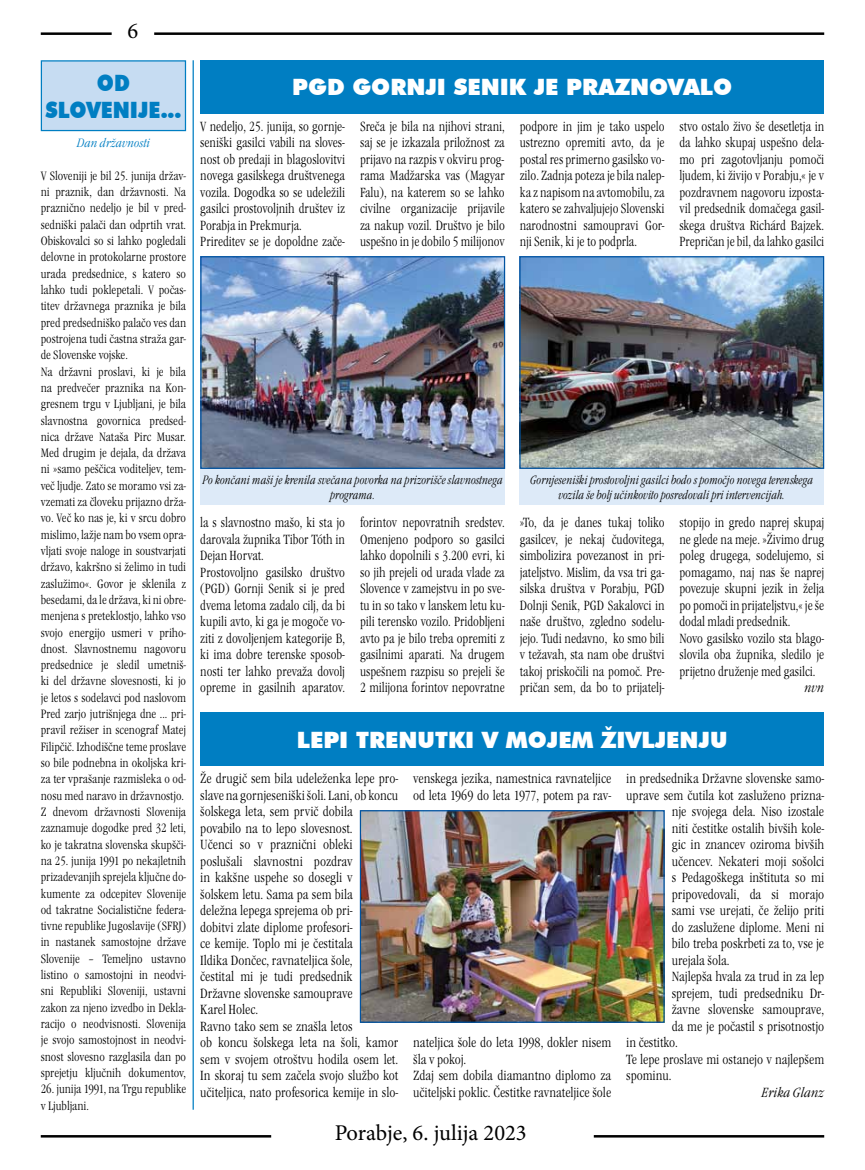
<style>
.page{position:relative;width:865px;height:1170px;background:#fff}
.page>*{position:absolute;margin:0;border:0;box-sizing:border-box;transform-origin:0 0}
.t1{font:900 22.5px "Futura BT";color:#fff}
.t2{font:22.5px "Minion Pro";color:#000}
.t3{font:900 22.5px/27px "Futura BT";color:#007ec2;scale:.9 1}
.t4{font:13.75px/16.5px "Garamond Itc TEE Ligh Cond";color:#000;text-align:justify;scale:.96 1}
.t5{font:13.75px/16.5px "Garamond Itc TEE Ligh Cond";color:#000}
.t6{font:13.75px "Garamond Itc TEE Ligh Cond Ital";color:#000}
.t7{font:13.75px "Garamond Itc TEE Ligh Cond Ital";color:#000;scale:.96 1}
.t8{font:12.5px/16.2px "Garamond Itc TEE Ligh Cond";color:#000}
.t9{font:12.5px/15px "Garamond Itc TEE Ligh Cond Ital";color:#000;text-align:center;scale:.9 1}
.t10{font:12.5px "Garamond Itc TEE Ligh Cond Ital";color:#007ec2}
</style>
<div class="page">
<hr style="left:41px;top:32px;width:71px;height:3px;background:#000">
<hr style="left:154px;top:32px;width:670px;height:3px;background:#000">
<hr style="left:41px;top:1134px;width:230px;height:3px;background:#000">
<hr style="left:594px;top:1134px;width:230px;height:3px;background:#000">
<div style="left:41px;top:61px;width:144px;height:69px;background:#c6dcf2"></div>
<div style="left:41px;top:60px;width:145px;height:71px;border:1px solid #007ec2"></div>
<hr style="left:192px;top:60px;width:2px;height:1049px;background:#007ec2">
<div style="left:200px;top:60px;width:624px;height:53px;background:#007ec2"></div>
<img style="left:202px;top:258px;width:301px;height:209px">
<div style="left:200px;top:256px;width:305px;height:213px;border:1px solid #0053a1"></div>
<div style="left:200px;top:469px;width:305px;height:35px;background:#ddeaf8"></div>
<img style="left:521px;top:258px;width:301px;height:209px">
<div style="left:519px;top:256px;width:305px;height:213px;border:1px solid #0053a1"></div>
<div style="left:519px;top:469px;width:305px;height:35px;background:#ddeaf8"></div>
<div style="left:200px;top:712px;width:624px;height:53px;background:#007ec2"></div>
<img style="left:362px;top:812px;width:300px;height:208px">
<div style="left:360px;top:810px;width:304px;height:212px;border:1px solid #0053a1"></div>
<h1 class="t2" style="left:127px;top:15px;width:12px">6</h1>
<h1 class="t3" style="left:45px;top:69px;width:153px;text-indent:51px">OD<br>SLOVENIJE...</h1>
<p class="t10" style="left:77px;top:136px;width:75px">Dan državnosti</p>
<p class="t8" style="left:41px;top:168px;width:147px">V Sloveniji je bil 25. junija držav&shy;ni praznik, dan državnosti. Na praznično nedeljo je bil v pred&shy;sedniški palači dan odprtih vrat.<br>Obiskovalci so si lahko pogledali delovne in protokolarne prostore urada predsednice, s katero so lahko tudi poklepetali. V počas&shy;titev državnega praznika je bila pred predsedniško palačo ves dan postrojena tudi častna straža gar&shy;de Slovenske vojske.<br>Na državni proslavi, ki je bila na predvečer praznika na Kon&shy;gresnem trgu v Ljubljani, je bila slavnostna govornica predsed&shy;nica države Nataša Pirc Musar.<br>Med drugim je dejala, da država ni »samo peščica voditeljev, tem&shy;več ljudje. Zato se moramo vsi za&shy;vzemati za človeku prijazno drža&shy;vo. Več ko nas je, ki v srcu dobro mislimo, lažje nam bo vsem opra&shy;vljati svoje naloge in soustvarjati državo, kakršno si želimo in tudi zaslužimo«. Govor je sklenila z besedami, da le država, ki ni obre&shy;menjena s preteklostjo, lahko vso svojo energijo usmeri v priho&shy;dnost. Slavnostnemu nagovoru predsednice je sledil umetniš&shy;ki del državne slovesnosti, ki jo je letos s sodelavci pod naslovom<br>Pred zarjo jutrišnjega dne ... pri&shy;pravil režiser in scenograf Matej<br>Filipčič. Izhodiščne teme proslave so bile podnebna in okoljska kri&shy;za ter vprašanje razmisleka o od&shy;nosu med naravo in državnostjo.<br>Z dnevom državnosti Slovenija zaznamuje dogodke pred 32 leti, ko je takratna slovenska skupšči&shy;na 25. junija 1991 po nekajletnih prizadevanjih sprejela ključne do&shy;kumente za odcepitev Slovenije od takratne Socialistične federa&shy;tivne republike Jugoslavije (SFRJ) in nastanek samostojne države<br>Slovenije – Temeljno ustavno listino o samostojni in neodvi&shy;sni Republiki Sloveniji, ustavni zakon za njeno izvedbo in Dekla&shy;racijo o neodvisnosti. Slovenija je svojo samostojnost in neodvi&shy;snost slovesno razglasila dan po sprejetju ključnih dokumentov,</p>
<p class="t8" style="left:41px;top:1080px;width:147px">26. junija 1991, na Trgu republike v Ljubljani.</p>
<h1 class="t1" style="left:292px;top:74px;width:18px">PGD</h1>
<h1 class="t1" style="left:352px;top:74px;width:381px">GORNJI SENIK JE PRAZNOVALO</h1>
<p class="t4" style="left:200px;top:118px;width:152px;text-align:left">V nedeljo, 25. junija, so gornje&shy;seniški gasilci vabili na sloves&shy;nost ob predaji in blagoslovitvi novega gasilskega društvenega vozila. Dogodka so se udeležili gasilci prostovoljnih društev iz<br>Porabja in Prekmurja.<br>Prireditev se je dopoldne zače-</p>
<p class="t4" style="left:360px;top:118px;width:152px">Sreča je bila na njihovi strani, saj se je izkazala priložnost za prijavo na razpis v okviru prog&shy;rama Madžarska vas (Magyar Falu), na katerem so se lahko civilne organizacije prijavile za nakup vozil. Društvo je bilo uspešno in je dobilo 5 milijonov</p>
<p class="t4" style="left:520px;top:118px;width:152px">podpore in jim je tako uspelo ustrezno opremiti avto, da je postal res primerno gasilsko vo&shy;zilo. Zadnja poteza je bila nalep&shy;ka z napisom na avtomobilu, za katero se zahvaljujejo Slovenski narodnostni samoupravi Gor&shy;nji Senik, ki je to podprla.</p>
<p class="t4" style="left:679px;top:118px;width:152px">stvo ostalo živo še desetletja in da lahko skupaj uspešno dela&shy;mo pri zagotovljanju pomoči ljudem, ki živijo v Porabju,« je v pozdravnem nagovoru izposta&shy;vil predsednik domačega gasil&shy;skega društva Richárd Bajzek.<br>Prepričan je bil, da lahko gasilci</p>
<p class="t9" style="left:203px;top:472px;width:335px">Po končani maši je krenila svečana povorka na prizorišče slavnostnega programa.</p>
<p class="t9" style="left:530px;top:472px;width:316px">Gornjeseniški prostovoljni gasilci bodo s pomočjo novega terenskega vozila še bolj učinkovito posredovali pri intervencijah.</p>
<p class="t4" style="left:200px;top:514px;width:152px;text-align:left">la s slavnostno mašo, ki sta jo darovala župnika Tibor Tóth in<br>Dejan Horvat.<br>Prostovoljno gasilsko društvo (PGD) Gornji Senik si je pred dvema letoma zadalo cilj, da bi kupili avto, ki ga je mogoče vo&shy;ziti z dovoljenjem kategorije B, ki ima dobre terenske sposob&shy;nosti ter lahko prevaža dovolj opreme in gasilnih aparatov.</p>
<p class="t4" style="left:360px;top:514px;width:152px">forintov nepovratnih sredstev.<br>Omenjeno podporo so gasilci lahko dopolnili s 3.200 evri, ki so jih prejeli od urada vlade za Slovence v zamejstvu in po sve&shy;tu in so tako v lanskem letu ku&shy;pili terensko vozilo. Pridobljeni avto pa je bilo treba opremiti z gasilnimi aparati. Na drugem uspešnem razpisu so prejeli še 2 milijona forintov nepovratne</p>
<p class="t4" style="left:520px;top:514px;width:152px">»To, da je danes tukaj toliko gasilcev, je nekaj čudovitega, simbolizira povezanost in pri&shy;jateljstvo. Mislim, da vsa tri ga&shy;silska društva v Porabju, PGD Dolnji Senik, PGD Sakalovci in naše društvo, zgledno sodelu&shy;jejo. Tudi nedavno, ko smo bili v težavah, sta nam obe društvi takoj priskočili na pomoč. Pre&shy;pričan sem, da bo to prijatelj-</p>
<p class="t4" style="left:679px;top:514px;width:152px;text-align:left">stopijo in gredo naprej skupaj ne glede na meje. »Živimo drug poleg drugega, sodelujemo, si pomagamo, naj nas še naprej povezuje skupni jezik in želja po pomoči in prijateljstvu,« je še dodal mladi predsednik.<br>Novo gasilsko vozilo sta blago&shy;slovila oba župnika, sledilo je prijetno druženje med gasilci.</p>
<p class="t7" style="left:804px;top:680px;width:22px">nvn</p>
<h1 class="t1" style="left:297px;top:726px;width:432px">LEPI TRENUTKI V MOJEM ŽIVLJENJU</h1>
<p class="t5" style="left:200px;top:770px;width:199px">Že drugič sem bila udeleženka lepe pro&shy;slave na gornjeseniški šoli. Lani, ob koncu šolskega leta, sem prvič dobila<br>povabilo na to lepo slovesnost.<br>Učenci so v praznični obleki poslušali slavnostni pozdrav<br>in kakšne uspehe so dosegli v<br>šolskem letu. Sama pa sem bila<br>deležna lepega sprejema ob pri-<br>dobitvi zlate diplome profesori-<br>ce kemije. Toplo mi je čestitala<br>Ildika Dončec, ravnateljica šole,<br>čestital mi je tudi predsednik<br>Državne slovenske samouprave<br>Karel Holec.<br>Ravno tako sem se znašla letos<br>ob koncu šolskega leta na šoli, kamor sem v svojem otroštvu hodila osem let.<br>In skoraj tu sem začela svojo službo kot učiteljica, nato profesorica kemije in slo-</p>
<p class="t5" style="left:413px;top:770px;width:199px">venskega jezika, namestnica ravnateljice od leta 1969 do leta 1977, potem pa rav-</p>
<p class="t5" style="left:413px;top:1034px;width:199px">nateljica šole do leta 1998, dokler nisem šla v pokoj.<br>Zdaj sem dobila diamantno diplomo za učiteljski poklic. Čestitke ravnateljice šole</p>
<h1 class="t2" style="left:335px;top:1117px;width:194px">Porabje, 6. julija 2023</h1>
<p class="t5" style="left:626px;top:770px;width:199px">in predsednika Državne slovenske samo-</p>
<p class="t5" style="left:626px;top:787px;width:199px">uprave sem čutila kot zasluženo prizna-</p>
<p class="t5" style="left:671px;top:803px;width:154px">nje svojega dela. Niso izostale</p>
<p class="t5" style="left:671px;top:820px;width:154px">niti čestitke ostalih bivših kole-</p>
<p class="t5" style="left:671px;top:836px;width:154px">gic in znancev oziroma bivših</p>
<p class="t5" style="left:671px;top:853px;width:154px">učencev. Nekateri moji sošolci</p>
<p class="t5" style="left:671px;top:869px;width:154px">s Pedagoškega inštituta so mi</p>
<p class="t5" style="left:671px;top:886px;width:154px">pripovedovali, da si morajo</p>
<p class="t5" style="left:671px;top:902px;width:154px">sami vse urejati, če želijo priti</p>
<p class="t5" style="left:671px;top:919px;width:154px">do zaslužene diplome. Meni ni</p>
<p class="t5" style="left:671px;top:935px;width:154px">bilo treba poskrbeti za to, vse je</p>
<p class="t5" style="left:671px;top:952px;width:59px">urejala šola.</p>
<p class="t5" style="left:671px;top:968px;width:154px">Najlepša hvala za trud in za lep</p>
<p class="t5" style="left:671px;top:985px;width:154px">sprejem, tudi predsedniku Dr-</p>
<p class="t5" style="left:671px;top:1001px;width:154px">žavne slovenske samouprave,</p>
<p class="t5" style="left:671px;top:1018px;width:154px">da me je počastil s prisotnostjo</p>
<p class="t5" style="left:626px;top:1034px;width:53px">in čestitko.</p>
<p class="t5" style="left:626px;top:1051px;width:199px">Te lepe proslave mi ostanejo v najlepšem</p>
<p class="t5" style="left:626px;top:1067px;width:47px">spominu.</p>
<p class="t6" style="left:761px;top:1084px;width:64px">Erika Glanz</p>
</div>
